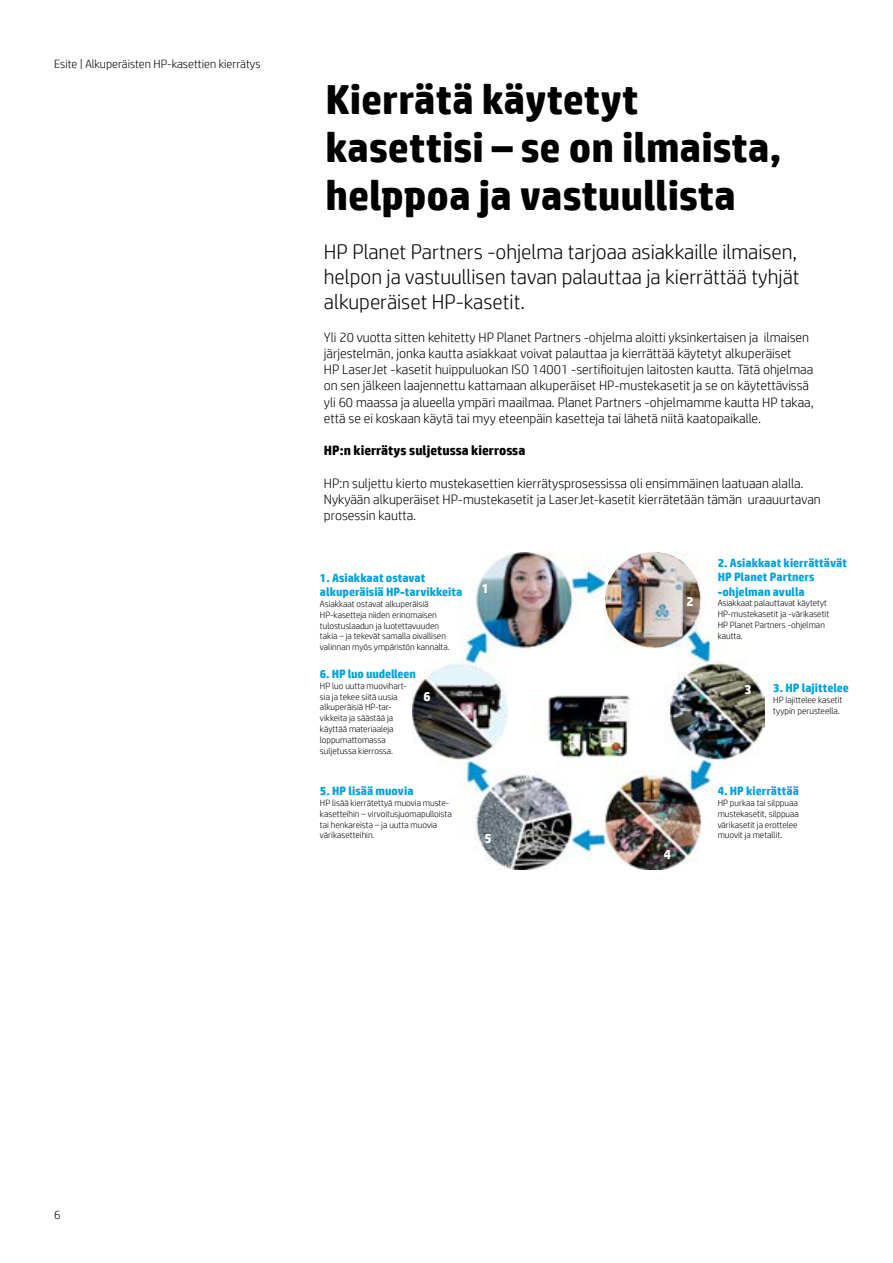
<style>
.page{position:relative;width:893px;height:1263px;background:#fff}
.page>*{position:absolute;margin:0;border:0;box-sizing:border-box;transform-origin:0 0}
.t1{font:700 42px/48px "HP Simplified";color:#000}
.t2{font:300 21px/25.2px "HP Simplified";color:#000;text-align:justify}
.t3{font:300 13.5px/16.2px "HP Simplified";color:#000}
.t4{font:700 13.5px "HP Simplified";color:#000}
.t5{font:700 13.35px "HP Simplified";color:#fff}
.t6{font:700 12px/14.4px "HP Simplified";color:#00a1dd}
.t7{font:300 12px "HP Simplified";color:#000}
.t8{font:300 9px/10.8px "HP Simplified";color:#000}
</style>
<div class="page">
<img style="left:413px;top:552px;width:351px;height:317px">
<img style="left:605px;top:552px;width:95px;height:95px;border-radius:47px">
<p class="t7" style="left:54px;top:56px;width:208px">Esite | Alkuperäisten HP-kasettien kierrätys</p>
<p class="t1" style="left:325px;top:76px;width:458px">Kierrätä käytetyt kasettisi – se on ilmaista, helppoa ja vastuullista</p>
<p class="t2" style="left:324px;top:239px;width:477px">HP Planet Partners -ohjelma tarjoaa asiakkaille ilmaisen, helpon ja vastuullisen tavan palauttaa ja kierrättää tyhjät alkuperäiset HP-kasetit.</p>
<p class="t3" style="left:324px;top:329px;width:491px">Yli 20 vuotta sitten kehitetty HP Planet Partners -ohjelma aloitti yksinkertaisen ja ilmaisen järjestelmän, jonka kautta asiakkaat voivat palauttaa ja kierrättää käytetyt alkuperäiset<br>HP LaserJet -kasetit huippuluokan ISO 14001 -sertifioitujen laitosten kautta. Tätä ohjelmaa on sen jälkeen laajennettu kattamaan alkuperäiset HP-mustekasetit ja se on käytettävissä yli 60 maassa ja alueella ympäri maailmaa. Planet Partners -ohjelmamme kautta HP takaa, että se ei koskaan käytä tai myy eteenpäin kasetteja tai lähetä niitä kaatopaikalle.</p>
<p class="t4" style="left:324px;top:442px;width:203px">HP:n kierrätys suljetussa kierrossa</p>
<p class="t3" style="left:324px;top:474px;width:498px">HP:n suljettu kierto mustekasettien kierrätysprosessissa oli ensimmäinen laatuaan alalla.<br>Nykyään alkuperäiset HP-mustekasetit ja LaserJet-kasetit kierrätetään tämän uraauurtavan prosessin kautta.</p>
<p class="t6" style="left:718px;top:555px;width:131px">2. Asiakkaat kierrättävät<br>HP Planet Partners -ohjelman avulla</p>
<p class="t8" style="left:718px;top:597px;width:113px">Asiakkaat palauttavat käytetyt<br>HP‑mustekasetit ja -värikasetit<br>HP Planet Partners -ohjelman kautta.</p>
<p class="t6" style="left:320px;top:570px;width:144px">1. Asiakkaat ostavat alkuperäisiä HP-tarvikkeita</p>
<p class="t8" style="left:320px;top:598px;width:131px">Asiakkaat ostavat alkuperäisiä HP-kasetteja niiden erinomaisen tulostuslaadun ja luotettavuuden takia – ja tekevät samalla oivallisen valinnan myös ympäristön kannalta.</p>
<p class="t5" style="left:686px;top:593px;width:9px">2</p>
<p class="t5" style="left:482px;top:579px;width:9px">1</p>
<p class="t6" style="left:320px;top:667px;width:98px">6. HP luo uudelleen</p>
<p class="t8" style="left:320px;top:680px;width:88px">HP luo uutta muovihart‑ sia ja tekee siitä uusia alkuperäisiä HP‑tar‑ vikkeita ja säästää ja käyttää materiaaleja loppumattomassa suljetussa kierrossa.</p>
<p class="t5" style="left:423px;top:688px;width:9px">6</p>
<p class="t6" style="left:320px;top:784px;width:95px">5. HP lisää muovia</p>
<p class="t8" style="left:320px;top:797px;width:133px">HP lisää kierrätettyä muovia muste‑ kasetteihin – virvoitusjuomapulloista tai henkareista – ja uutta muovia värikasetteihin.</p>
<p class="t5" style="left:484px;top:829px;width:9px">5</p>
<p class="t5" style="left:664px;top:846px;width:9px">4</p>
<p class="t5" style="left:744px;top:680px;width:9px">3</p>
<p class="t6" style="left:773px;top:681px;width:77px">3. HP lajittelee</p>
<p class="t8" style="left:773px;top:694px;width:71px">HP lajittelee kasetit tyypin perusteella.</p>
<p class="t6" style="left:718px;top:784px;width:83px">4. HP kierrättää</p>
<p class="t8" style="left:718px;top:797px;width:83px">HP purkaa tai silppuaa mustekasetit, silppuaa värikasetit ja erottelee muovit ja metallit.</p>
<p class="t7" style="left:54px;top:1207px;width:8px">6</p>
</div>
